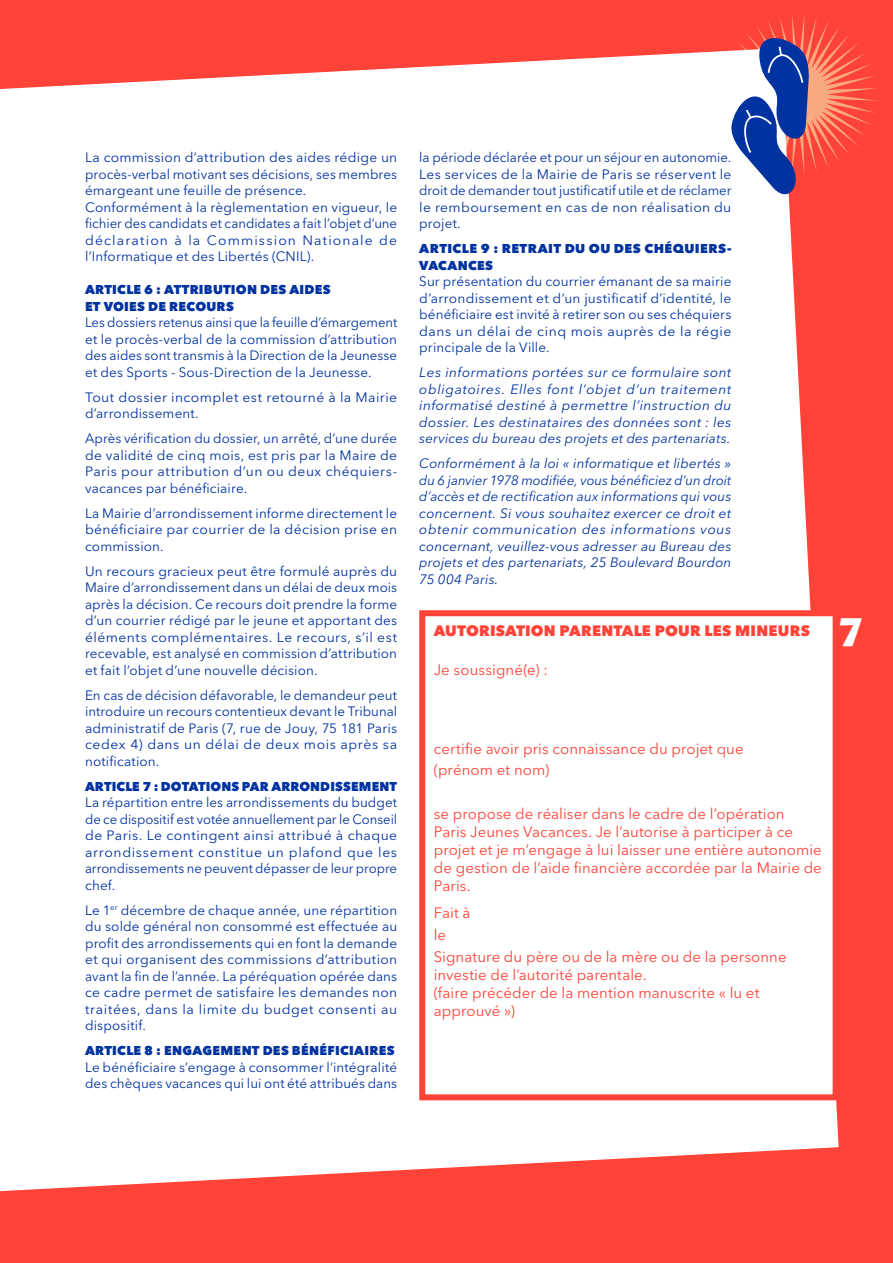
<style>
.page{position:relative;width:893px;height:1263px;background:#ff4338}
.page>*{position:absolute;margin:0;border:0;box-sizing:border-box;transform-origin:0 0}
.t1{font:700 39.45px "Eagle";color:#fff}
.t2{font:15px/18px "Avenir Next LT Pro";letter-spacing:.005em;color:#ff4338}
.t3{font:800 15px "Avenir Next LT Pro";letter-spacing:.01em;color:#ff4338}
.t4{font:13.5px/16.5px "Avenir Next LT Pro";letter-spacing:.015em;color:#0032a0;text-align:justify}
.t5{font:italic 13.5px/16.5px "Avenir Next LT Pro";letter-spacing:.01em;color:#0032a0;text-align:justify}
.t6{font:800 12.75px/16.5px "Avenir Next LT Pro";letter-spacing:.02em;color:#0032a0}
</style>
<div class="page">
<div style="left:0;top:51px;width:839px;height:1140px;background:#fff"></div>
<div style="left:422px;top:613px;width:414px;height:484px;background:#fff"></div>
<div style="left:419px;top:610px;width:420px;height:490px;border:6px solid #ff4338"></div>
<svg style="left:718px;top:16px;width:159px;height:192px"></svg>
<p class="t4" style="left:85px;top:149px;width:314px;text-align:left">La commission d’attribution des aides rédige un procès-verbal motivant ses décisions, ses membres émargeant une feuille de présence.<br>Conformément à la règlementation en vigueur, le fichier des candidats et candidates a fait l’objet d’une déclaration à la Commission Nationale de l’Informatique et des Libertés (CNIL).</p>
<p class="t6" style="left:85px;top:281px;width:247px">ARTICLE 6 : ATTRIBUTION DES AIDES<br>ET VOIES DE RECOURS</p>
<p class="t4" style="left:85px;top:314px;width:314px">Les dossiers retenus ainsi que la feuille d’émargement et le procès-verbal de la commission d’attribution des aides sont transmis à la Direction de la Jeunesse et des Sports - Sous-Direction de la Jeunesse.</p>
<p class="t4" style="left:85px;top:389px;width:314px">Tout dossier incomplet est retourné à la Mairie d’arrondissement.</p>
<p class="t4" style="left:85px;top:430px;width:314px">Après vérification du dossier, un arrêté, d’une durée de validité de cinq mois, est pris par la Maire de Paris pour attribution d’un ou deux chéquiers&shy;vacances par bénéficiaire.</p>
<p class="t4" style="left:85px;top:505px;width:314px">La Mairie d’arrondissement informe directement le bénéficiaire par courrier de la décision prise en commission.</p>
<p class="t4" style="left:85px;top:563px;width:314px">Un recours gracieux peut être formulé auprès du Maire d’arrondissement dans un délai de deux mois après la décision. Ce recours doit prendre la forme d’un courrier rédigé par le jeune et apportant des éléments complémentaires. Le recours, s’il est recevable, est analysé en commission d’attribution et fait l’objet d’une nouvelle décision.</p>
<p class="t4" style="left:85px;top:687px;width:314px">En cas de décision défavorable, le demandeur peut introduire un recours contentieux devant le Tribunal administratif de Paris (7, rue de Jouy, 75 181 Paris cedex 4) dans un délai de deux mois après sa notification.</p>
<p class="t6" style="left:85px;top:778px;width:314px">ARTICLE 7 : DOTATIONS PAR ARRONDISSEMENT</p>
<p class="t4" style="left:85px;top:794px;width:314px">La répartition entre les arrondissements du budget de ce dispositif est votée annuellement par le Conseil de Paris. Le contingent ainsi attribué à chaque arrondissement constitue un plafond que les arrondissements ne peuvent dépasser de leur propre chef.</p>
<p class="t4" style="left:85px;top:902px;width:314px">Le 1<sup>er</sup> décembre de chaque année, une répartition du solde général non consommé est effectuée au profit des arrondissements qui en font la demande et qui organisent des commissions d’attribution avant la fin de l’année. La péréquation opérée dans ce cadre permet de satisfaire les demandes non traitées, dans la limite du budget consenti au dispositif.</p>
<p class="t6" style="left:85px;top:1042px;width:311px">ARTICLE 8 : ENGAGEMENT DES BÉNÉFICIAIRES</p>
<p class="t4" style="left:85px;top:1059px;width:314px">Le bénéficiaire s’engage à consommer l’intégralité des chèques vacances qui lui ont été attribués dans</p>
<p class="t4" style="left:419px;top:149px;width:314px">la période déclarée et pour un séjour en autonomie.<br>Les services de la Mairie de Paris se réservent le droit de demander tout justificatif utile et de réclamer le remboursement en cas de non réalisation du projet.</p>
<p class="t6" style="left:419px;top:240px;width:314px">ARTICLE 9 : RETRAIT DU OU DES CHÉQUIERS-<br>VACANCES</p>
<p class="t4" style="left:419px;top:273px;width:314px">Sur présentation du courrier émanant de sa mairie d’arrondissement et d’un justificatif d’identité, le bénéficiaire est invité à retirer son ou ses chéquiers dans un délai de cinq mois auprès de la régie principale de la Ville.</p>
<p class="t5" style="left:419px;top:364px;width:314px">Les informations portées sur ce formulaire sont obligatoires. Elles font l’objet d’un traitement informatisé destiné à permettre l’instruction du dossier. Les destinataires des données sont : les services du bureau des projets et des partenariats.</p>
<p class="t5" style="left:419px;top:455px;width:314px">Conformément à la loi « informatique et libertés » du 6 janvier 1978 modifiée, vous bénéficiez d’un droit d’accès et de rectification aux informations qui vous concernent. Si vous souhaitez exercer ce droit et obtenir communication des informations vous concernant, veuillez-vous adresser au Bureau des projets et des partenariats, 25 Boulevard Bourdon 75 004 Paris.</p>
<p class="t3" style="left:434px;top:621px;width:378px">AUTORISATION PARENTALE POUR LES MINEURS</p>
<p class="t2" style="left:434px;top:661px;width:116px">Je soussigné(e) :</p>
<h1 class="t1" style="left:840px;top:610px;width:23px">7</h1>
<p class="t2" style="left:434px;top:738px;width:311px;line-height:21.6px">certifie avoir pris connaissance du projet que (prénom et nom)</p>
<p class="t2" style="left:434px;top:805px;width:390px">se propose de réaliser dans le cadre de l’opération<br>Paris Jeunes Vacances. Je l’autorise à participer à ce projet et je m’engage à lui laisser une entière autonomie de gestion de l’aide financière accordée par la Mairie de Paris.</p>
<p class="t2" style="left:434px;top:901px;width:354px;line-height:22.2px">Fait à<br>le<br>Signature du père ou de la mère ou de la personne</p>
<p class="t2" style="left:434px;top:966px;width:327px">investie de l’autorité parentale.<br>(faire précéder de la mention manuscrite « lu et approuvé »)</p>
</div>
